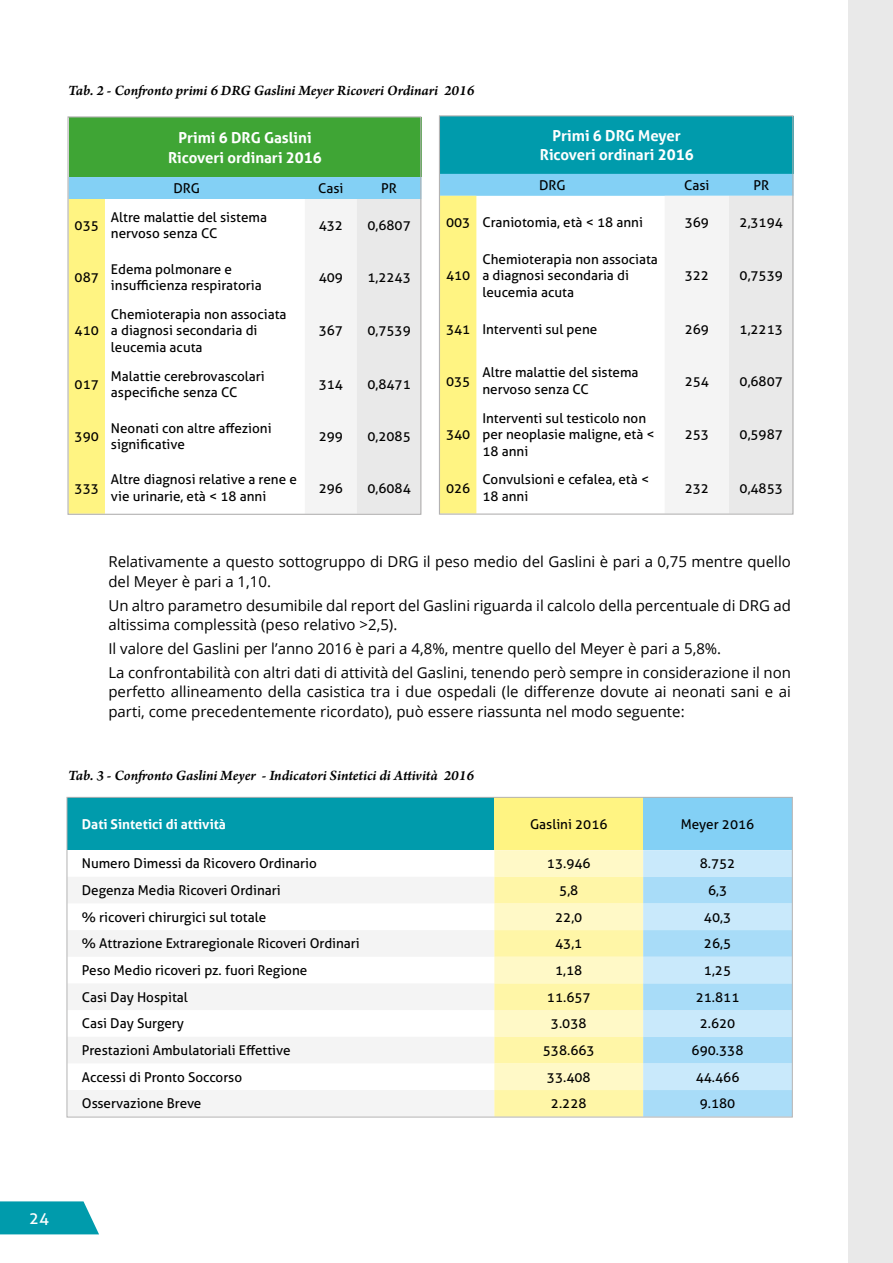
<style>
.page{position:relative;width:893px;height:1263px;background:#fff}
.page>*{position:absolute;margin:0;border:0;box-sizing:border-box;transform-origin:0 0}
.t1{font:16.5px "Aller";color:#fff}
.t2{font:15px/19.5px "Open Sans";color:#000}
.t3{font:15px "Arno Pro Smbd Italic Sm Text";letter-spacing:-.005em;color:#000}
.t4{font:700 15px/19.5px "Aller";color:#fff;text-align:center}
.t5{font:13.5px/16.5px "Aller";color:#000}
.t6{font:700 13.5px "Aller";color:#fff}
</style>
<div class="page">
<div style="left:848px;top:0;width:45px;height:1263px;background:#e9e9e9"></div>
<svg style="left:0;top:1201px;width:99px;height:33px;background:#17a4b3"></svg>
<div style="left:69px;top:117px;width:352px;height:60px;background:#3fa535"></div>
<svg style="left:69px;top:177px;width:350px;height:336px"></svg>
<div style="left:67px;top:116px;width:354px;height:399px;border:1px solid #b3b2b2"></div>
<div style="left:440px;top:116px;width:353px;height:58px;background:#009bac"></div>
<svg style="left:441px;top:174px;width:350px;height:339px"></svg>
<div style="left:439px;top:115px;width:354px;height:400px;border:1px solid #b3b2b2"></div>
<div style="left:67px;top:798px;width:427px;height:52px;background:#009bac"></div>
<div style="left:494px;top:798px;width:149px;height:52px;background:#fff482"></div>
<div style="left:643px;top:798px;width:149px;height:52px;background:#83d0f5"></div>
<svg style="left:69px;top:877px;width:425px;height:238px;fill:#f4f4f4"></svg>
<svg style="left:494px;top:850px;width:297px;height:265px;background:#dcedd8"></svg>
<p class="t3" style="left:68px;top:82px;width:408px">Tab. 2 - Confronto primi 6 DRG Gaslini Meyer Ricoveri Ordinari 2016</p>
<p class="t4" style="left:168px;top:128px;width:155px">Primi 6 DRG Gaslini<br>Ricoveri ordinari 2016</p>
<p class="t5" style="left:173px;top:180px;width:28px">DRG</p>
<p class="t5" style="left:318px;top:180px;width:27px">Casi</p>
<p class="t5" style="left:381px;top:180px;width:17px">PR</p>
<p class="t5" style="left:75px;top:217px;width:26px">035</p>
<p class="t5" style="left:111px;top:209px;width:158px">Altre malattie del sistema nervoso senza CC</p>
<p class="t5" style="left:319px;top:217px;width:26px">432</p>
<p class="t5" style="left:367px;top:217px;width:45px">0,6807</p>
<p class="t5" style="left:75px;top:269px;width:26px">087</p>
<p class="t5" style="left:111px;top:261px;width:152px">Edema polmonare e insufficienza respiratoria</p>
<p class="t5" style="left:319px;top:269px;width:26px">409</p>
<p class="t5" style="left:367px;top:269px;width:45px">1,2243</p>
<p class="t5" style="left:75px;top:322px;width:26px">410</p>
<p class="t5" style="left:111px;top:306px;width:177px">Chemioterapia non associata a diagnosi secondaria di leucemia acuta</p>
<p class="t5" style="left:319px;top:322px;width:26px">367</p>
<p class="t5" style="left:367px;top:322px;width:45px">0,7539</p>
<p class="t5" style="left:75px;top:376px;width:26px">017</p>
<p class="t5" style="left:111px;top:367px;width:155px">Malattie cerebrovascolari aspecifiche senza CC</p>
<p class="t5" style="left:319px;top:376px;width:26px">314</p>
<p class="t5" style="left:367px;top:376px;width:45px">0,8471</p>
<p class="t5" style="left:75px;top:428px;width:26px">390</p>
<p class="t5" style="left:111px;top:419px;width:162px">Neonati con altre affezioni significative</p>
<p class="t5" style="left:319px;top:428px;width:26px">299</p>
<p class="t5" style="left:367px;top:428px;width:45px">0,2085</p>
<p class="t5" style="left:75px;top:480px;width:26px">333</p>
<p class="t5" style="left:111px;top:471px;width:187px">Altre diagnosi relative a rene e vie urinarie, età &lt; 18 anni</p>
<p class="t5" style="left:319px;top:480px;width:26px">296</p>
<p class="t5" style="left:367px;top:480px;width:45px">0,6084</p>
<p class="t4" style="left:540px;top:126px;width:155px">Primi 6 DRG Meyer<br>Ricoveri ordinari 2016</p>
<p class="t5" style="left:539px;top:177px;width:28px">DRG</p>
<p class="t5" style="left:684px;top:177px;width:27px">Casi</p>
<p class="t5" style="left:753px;top:177px;width:17px">PR</p>
<p class="t5" style="left:446px;top:214px;width:198px">003 Craniotomia, età &lt; 18 anni</p>
<p class="t5" style="left:685px;top:214px;width:26px">369</p>
<p class="t5" style="left:739px;top:214px;width:45px">2,3194</p>
<p class="t5" style="left:446px;top:267px;width:26px">410</p>
<p class="t5" style="left:482px;top:251px;width:177px">Chemioterapia non associata a diagnosi secondaria di leucemia acuta</p>
<p class="t5" style="left:685px;top:267px;width:26px">322</p>
<p class="t5" style="left:739px;top:267px;width:45px">0,7539</p>
<p class="t5" style="left:446px;top:321px;width:153px">341 Interventi sul pene</p>
<p class="t5" style="left:685px;top:321px;width:26px">269</p>
<p class="t5" style="left:739px;top:321px;width:45px">1,2213</p>
<p class="t5" style="left:446px;top:373px;width:26px">035</p>
<p class="t5" style="left:482px;top:364px;width:158px">Altre malattie del sistema nervoso senza CC</p>
<p class="t5" style="left:685px;top:373px;width:26px">254</p>
<p class="t5" style="left:739px;top:373px;width:45px">0,6807</p>
<p class="t5" style="left:446px;top:426px;width:26px">340</p>
<p class="t5" style="left:482px;top:409px;width:174px">Interventi sul testicolo non per neoplasie maligne, età &lt;<br>18 anni</p>
<p class="t5" style="left:685px;top:426px;width:26px">253</p>
<p class="t5" style="left:739px;top:426px;width:45px">0,5987</p>
<p class="t5" style="left:446px;top:479px;width:26px">026</p>
<p class="t5" style="left:482px;top:471px;width:168px">Convulsioni e cefalea, età &lt;<br>18 anni</p>
<p class="t5" style="left:685px;top:479px;width:26px">232</p>
<p class="t5" style="left:739px;top:479px;width:45px">0,4853</p>
<p class="t2" style="left:108px;top:552px;width:684px">Relativamente a questo sottogruppo di DRG il peso medio del Gaslini è pari a 0,75 mentre quello del Meyer è pari a 1,10.</p>
<p class="t2" style="left:108px;top:595px;width:684px">Un altro parametro desumibile dal report del Gaslini riguarda il calcolo della percentuale di DRG ad altissima complessità (peso relativo &gt;2,5).</p>
<p class="t2" style="left:108px;top:636px;width:684px;line-height:23.7px">Il valore del Gaslini per l’anno 2016 è pari a 4,8%, mentre quello del Meyer è pari a 5,8%.<br>La confrontabilità con altri dati di attività del Gaslini, tenendo però sempre in considerazione il non</p>
<p class="t2" style="left:108px;top:682px;width:684px">perfetto allineamento della casistica tra i due ospedali (le differenze dovute ai neonati sani e ai parti, come precedentemente ricordato), può essere riassunta nel modo seguente:</p>
<p class="t3" style="left:68px;top:766px;width:407px">Tab. 3 - Confronto Gaslini Meyer - Indicatori Sintetici di Attività 2016</p>
<p class="t6" style="left:82px;top:816px;width:146px">Dati Sintetici di attività</p>
<p class="t5" style="left:530px;top:816px;width:79px">Gaslini 2016</p>
<p class="t5" style="left:681px;top:816px;width:75px">Meyer 2016</p>
<p class="t5" style="left:82px;top:855px;width:237px">Numero Dimessi da Ricovero Ordinario</p>
<p class="t5" style="left:547px;top:855px;width:45px">13.946</p>
<p class="t5" style="left:700px;top:855px;width:37px">8.752</p>
<p class="t5" style="left:82px;top:882px;width:200px">Degenza Media Ricoveri Ordinari</p>
<p class="t5" style="left:559px;top:882px;width:21px">5,8</p>
<p class="t5" style="left:708px;top:882px;width:21px">6,3</p>
<p class="t5" style="left:82px;top:909px;width:186px">% ricoveri chirurgici sul totale</p>
<p class="t5" style="left:555px;top:909px;width:29px">22,0</p>
<p class="t5" style="left:704px;top:909px;width:29px">40,3</p>
<p class="t5" style="left:82px;top:935px;width:279px">% Attrazione Extraregionale Ricoveri Ordinari</p>
<p class="t5" style="left:555px;top:935px;width:29px">43,1</p>
<p class="t5" style="left:704px;top:935px;width:29px">26,5</p>
<p class="t5" style="left:82px;top:962px;width:227px">Peso Medio ricoveri pz. fuori Regione</p>
<p class="t5" style="left:555px;top:962px;width:29px">1,18</p>
<p class="t5" style="left:704px;top:962px;width:29px">1,25</p>
<p class="t5" style="left:82px;top:988px;width:108px">Casi Day Hospital</p>
<p class="t5" style="left:547px;top:988px;width:45px">11.657</p>
<p class="t5" style="left:696px;top:988px;width:45px">21.811</p>
<p class="t5" style="left:82px;top:1015px;width:104px">Casi Day Surgery</p>
<p class="t5" style="left:551px;top:1015px;width:37px">3.038</p>
<p class="t5" style="left:700px;top:1015px;width:37px">2.620</p>
<p class="t5" style="left:82px;top:1042px;width:210px">Prestazioni Ambulatoriali Effettive</p>
<p class="t5" style="left:543px;top:1042px;width:53px">538.663</p>
<p class="t5" style="left:692px;top:1042px;width:53px">690.338</p>
<p class="t5" style="left:82px;top:1068px;width:162px">Accessi di Pronto Soccorso</p>
<p class="t5" style="left:547px;top:1068px;width:45px">33.408</p>
<p class="t5" style="left:696px;top:1068px;width:45px">44.466</p>
<p class="t5" style="left:82px;top:1095px;width:121px">Osservazione Breve</p>
<p class="t5" style="left:551px;top:1095px;width:37px">2.228</p>
<p class="t5" style="left:700px;top:1095px;width:37px">9.180</p>
<p class="t1" style="left:29px;top:1208px;width:21px">24</p>
</div>
